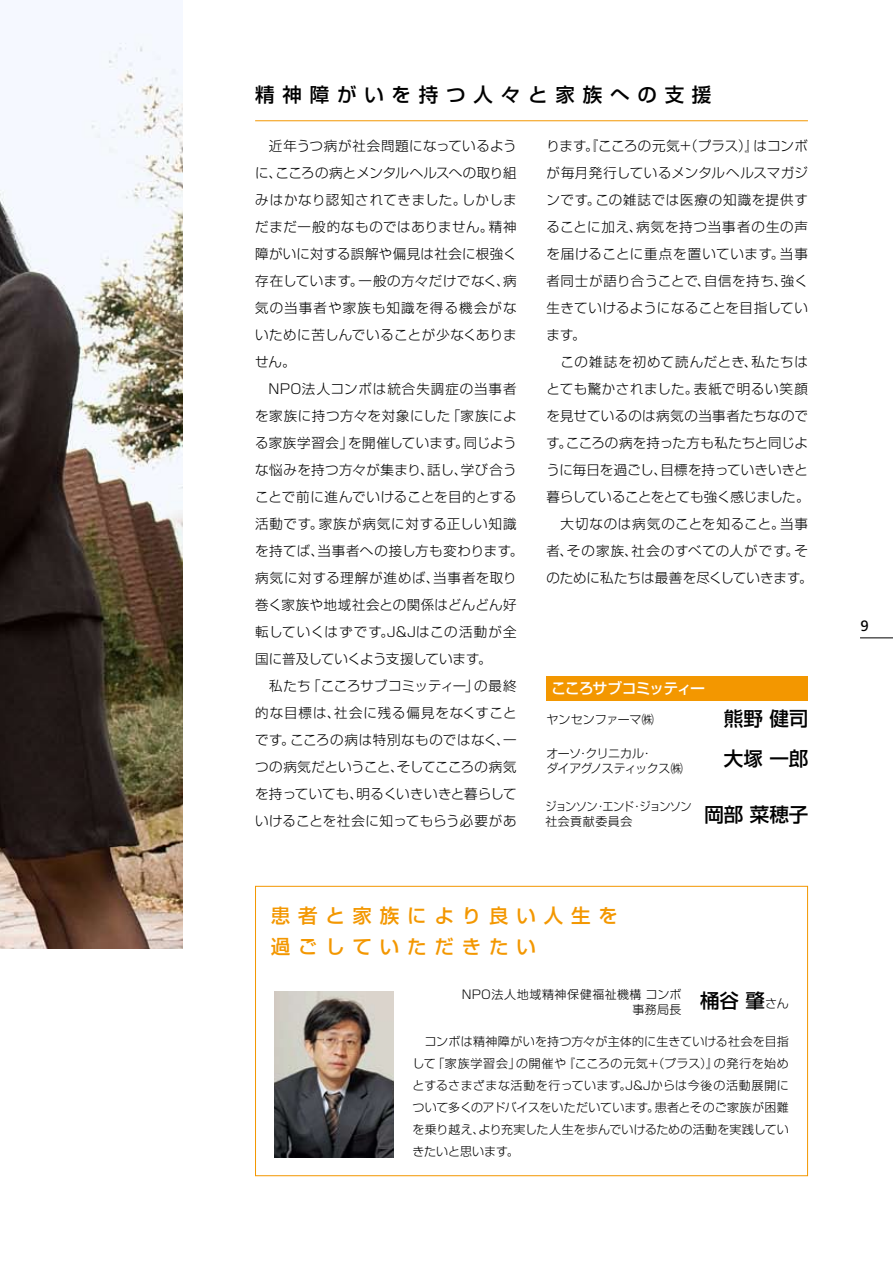
<style>
.page{position:relative;width:893px;height:1263px;background:#fff}
.page>*{position:absolute;margin:0;border:0;box-sizing:border-box;transform-origin:0 0}
.t1{font:500 19.5px/40.8px "Shin Go Pro";letter-spacing:.4em;color:#000}
.t2{font:500 19.5px/31.5px "Shin Go Pro";letter-spacing:.4em;color:#f39700}
.t3{font:500 15px "Shin Go Pro";letter-spacing:-.07em;color:#fff}
.t4{font:15px "Frutiger";color:#000}
.t5{font:300 13.5px/27px "Shin Go Pro";letter-spacing:.03em;color:#000}
.t6{font:300 12px/22.2px "Shin Go Pro";color:#000;text-align:justify}
.t7{font:300 12px/15px "Shin Go Pro";letter-spacing:.035em;color:#000}
.t8{font:300 12px/15px "Shin Go Pro";letter-spacing:-.05em;color:#000}
.t9{font:300 12px/15px "Shin Go Pro";letter-spacing:-.05em;color:#000;scale:.93 1}
</style>
<div class="page">
<img style="left:0;top:42px;width:183px;height:906px">
<div style="left:255px;top:886px;width:553px;height:290px;border:1px solid #f39700"></div>
<hr style="left:255px;top:120px;width:553px;height:1px;background:#f39700">
<img style="left:274px;top:991px;width:119px;height:166px">
<div style="left:546px;top:676px;width:262px;height:24px;background:#f39700"></div>
<hr style="left:860px;top:637px;width:33px;height:1px;background:#000">
<p class="t1" style="left:255px;top:72px;width:458px">精神障がいを持つ人々と家族への支援</p>
<p class="t5" style="left:255px;top:131px;width:270px">　近年うつ病が社会問題になっているように、こころの病とメンタルヘルスへの取り組みはかなり認知されてきました。しかしまだまだ一般的なものではありません。精神障がいに対する誤解や偏見は社会に根強く存在しています。一般の方々だけでなく、病気の当事者や家族も知識を得る機会がないために苦しんでいることが少なくありません。<br>　NPO法人コンボは統合失調症の当事者を家族に持つ方々を対象にした「家族による家族学習会」を開催しています。同じような悩みを持つ方々が集まり、話し、学び合うことで前に進んでいけることを目的とする活動です。家族が病気に対する正しい知識を持てば、当事者への接し方も変わります。病気に対する理解が進めば、当事者を取り巻く家族や地域社会との関係はどんどん好転していくはずです。J&amp;Jはこの活動が全国に普及していくよう支援しています。<br>　私たち「こころサブコミッティー」の最終的な目標は、社会に残る偏見をなくすことです。こころの病は特別なものではなく、一つの病気だということ、そしてこころの病気を持っていても、明るくいきいきと暮らしていけることを社会に知ってもらう必要があ</p>
<p class="t5" style="left:546px;top:131px;width:268px">ります。『こころの元気＋（プラス）』はコンボが毎月発行しているメンタルヘルスマガジンです。この雑誌では医療の知識を提供することに加え、病気を持つ当事者の生の声を届けることに重点を置いています。当事者同士が語り合うことで、自信を持ち、強く生きていけるようになることを目指しています。<br>　この雑誌を初めて読んだとき、私たちはとても驚かされました。表紙で明るい笑顔を見せているのは病気の当事者たちなのです。こころの病を持った方も私たちと同じように毎日を過ごし、目標を持っていきいきと暮らしていることをとても強く感じました。　大切なのは病気のことを知ること。当事者、その家族、社会のすべての人がです。そのために私たちは最善を尽くしていきます。</p>
<p class="t3" style="left:551px;top:676px;width:155px">こころサブコミッティー</p>
<p class="t1" style="left:724px;top:695px;width:86px">熊野 健司大塚 一郎</p>
<p class="t1" style="left:704px;top:792px;width:105px">岡部 菜穂子</p>
<p class="t6" style="left:546px;top:706px;width:109px">ヤンセンファーマ㈱</p>
<p class="t8" style="left:546px;top:744px;width:138px">オーソ･クリニカル･<br>ダイアグノスティックス㈱</p>
<p class="t9" style="left:545px;top:797px;width:159px">ジョンソン・エンド・ジョンソン社会貢献委員会</p>
<p class="t2" style="left:271px;top:897px;width:349px">患者と家族により良い人生を過ごしていただきたい</p>
<p class="t7" style="left:633px;top:985px;width:158px;text-indent:-171px">NPO法人地域精神保健福祉機構 コンボ<br>事務局長 <sup>桶谷</sup> <sup>肇</sup>さん</p>
<p class="t6" style="left:412px;top:1028px;width:378px">　コンボは精神障がいを持つ方々が主体的に生きていける社会を目指して「家族学習会」の開催や『こころの元気＋（プラス）』の発行を始めとするさまざまな活動を行っています。J&amp;Jからは今後の活動展開について多くのアドバイスをいただいています。患者とそのご家族が困難を乗り越え、より充実した人生を歩んでいけるための活動を実践していきたいと思います。</p>
<p class="t4" style="left:860px;top:617px;width:10px">9</p>
</div>
